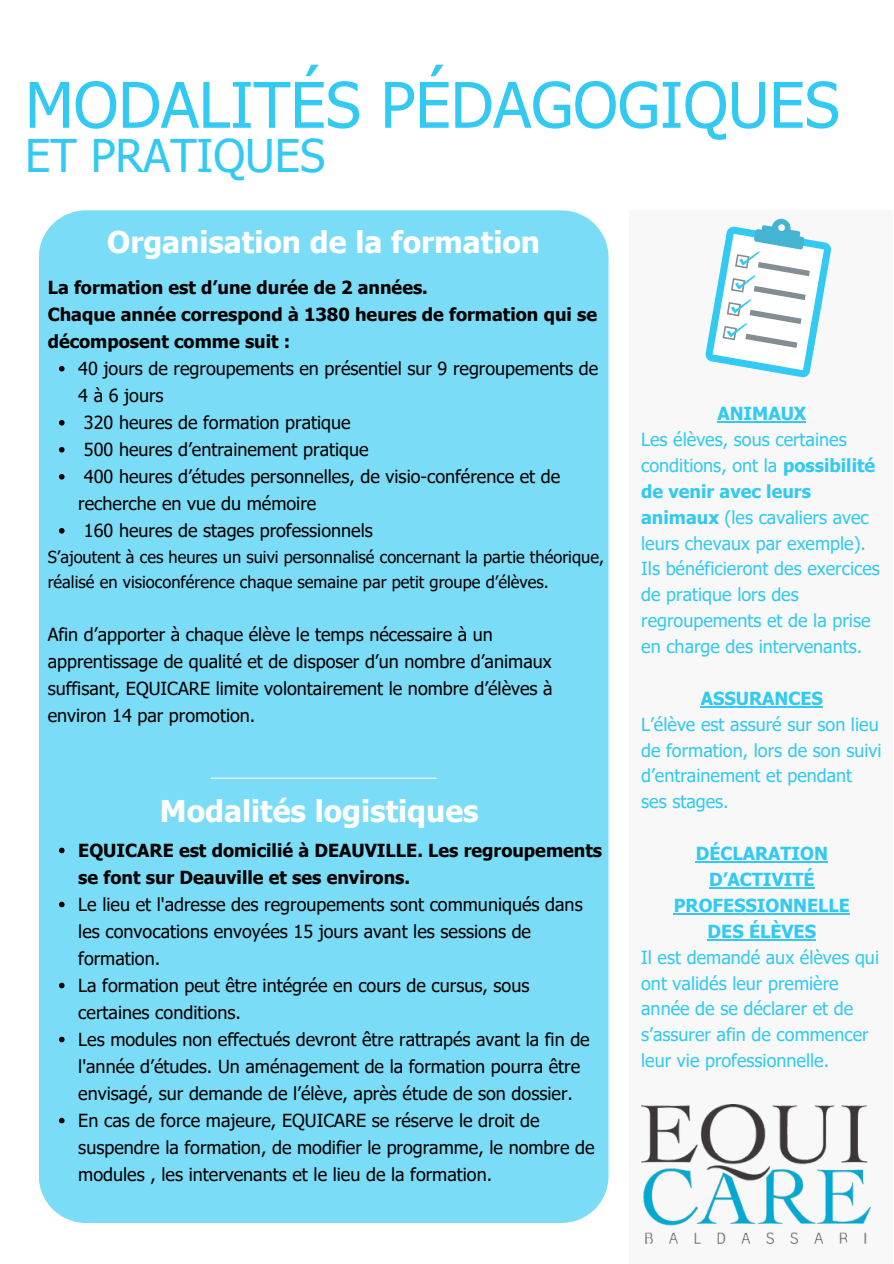
<style>
.page{position:relative;width:894px;height:1264px;background:#fff}
.page>*{position:absolute;margin:0;border:0;box-sizing:border-box;transform-origin:0 0}
.t1{font:63px "Tahoma";color:#32c9f2}
.t2{font:45px "Tahoma";color:#32c9f2}
.t3{font:700 30px "Tahoma";color:#fff}
.t4{font:18px/27px "Tahoma";color:#000}
.t5{font:18px/25.8px "Tahoma";color:#32c9f2}
.t6{font:700 18px/27px "Tahoma";color:#000}
.t7{font:700 18px/25.8px "Tahoma";color:#32c9f2;text-align:center}
.t8{font:16.5px/24.8px "Tahoma";color:#000}
.s1{font-weight:700}
</style>
<div class="page">
<div style="left:628px;top:210px;width:264px;height:1053px;background:#f8f8f8"></div>
<div style="left:39px;top:210px;width:569px;height:1012px;background:#7adcf6;border-radius:47px"></div>
<svg style="left:59px;top:366px;width:6px;height:5px"></svg>
<svg style="left:59px;top:420px;width:6px;height:5px"></svg>
<svg style="left:59px;top:447px;width:6px;height:5px"></svg>
<svg style="left:59px;top:474px;width:6px;height:5px"></svg>
<svg style="left:59px;top:528px;width:6px;height:5px"></svg>
<svg style="left:59px;top:847px;width:6px;height:6px"></svg>
<svg style="left:59px;top:901px;width:6px;height:6px"></svg>
<svg style="left:59px;top:982px;width:6px;height:6px"></svg>
<svg style="left:59px;top:1036px;width:6px;height:6px"></svg>
<svg style="left:59px;top:1117px;width:6px;height:6px"></svg>
<hr style="left:717px;top:421px;width:89px;height:1px;background:#32c9f2">
<hr style="left:700px;top:706px;width:122px;height:1px;background:#32c9f2">
<hr style="left:695px;top:861px;width:132px;height:1px;background:#32c9f2">
<hr style="left:708px;top:887px;width:106px;height:1px;background:#32c9f2">
<hr style="left:673px;top:913px;width:176px;height:1px;background:#32c9f2">
<hr style="left:707px;top:938px;width:108px;height:2px;background:#32c9f2">
<hr style="left:211px;top:777px;width:225px;height:1px;background:#f8f8f8">
<svg style="left:705px;top:218px;width:126px;height:160px"></svg>
<img style="left:641px;top:1104px;width:229px;height:139px">
<h1 class="t1" style="left:25px;top:65px;width:815px">MODALITÉS PÉDAGOGIQUES</h1>
<p class="t2" style="left:25px;top:127px;width:301px">ET PRATIQUES</p>
<h3 class="t3" style="left:107px;top:223px;width:434px">Organisation de la formation</h3>
<h2 class="t6" style="left:48px;top:273px;width:551px">La formation est d’une durée de 2 années.<br>Chaque année correspond à 1380 heures de formation qui se décomposent comme suit :</h2>
<p class="t4" style="left:78px;top:354px;width:521px">40 jours de regroupements en présentiel sur 9 regroupements de<br>4 à 6 jours</p>
<p class="t4" style="left:84px;top:408px;width:268px">320 heures de formation pratique</p>
<p class="t4" style="left:84px;top:435px;width:286px">500 heures d’entrainement pratique</p>
<p class="t4" style="left:78px;top:462px;width:483px;text-indent:6px">400 heures d’études personnelles, de visio-conférence et de recherche en vue du mémoire</p>
<p class="t4" style="left:84px;top:516px;width:290px">160 heures de stages professionnels</p>
<p class="t8" style="left:48px;top:544px;width:557px">S’ajoutent à ces heures un suivi personnalisé concernant la partie théorique, réalisé en visioconférence chaque semaine par petit groupe d’élèves.</p>
<p class="t4" style="left:48px;top:620px;width:505px">Afin d’apporter à chaque élève le temps nécessaire à un apprentissage de qualité et de disposer d’un nombre d’animaux suffisant, EQUICARE limite volontairement le nombre d’élèves à environ 14 par promotion.</p>
<h3 class="t3" style="left:160px;top:792px;width:320px">Modalités logistiques</h3>
<p class="t6" style="left:78px;top:836px;width:525px">EQUICARE est domicilié à DEAUVILLE. Les regroupements se font sur Deauville et ses environs.</p>
<p class="t4" style="left:78px;top:890px;width:505px">Le lieu et l'adresse des regroupements sont communiqués dans les convocations envoyées 15 jours avant les sessions de formation.</p>
<p class="t4" style="left:78px;top:971px;width:452px">La formation peut être intégrée en cours de cursus, sous certaines conditions.</p>
<p class="t4" style="left:78px;top:1025px;width:513px">Les modules non effectués devront être rattrapés avant la fin de l'année d’études. Un aménagement de la formation pourra être envisagé, sur demande de l’élève, après étude de son dossier.</p>
<p class="t4" style="left:78px;top:1106px;width:517px">En cas de force majeure, EQUICARE se réserve le droit de suspendre la formation, de modifier le programme, le nombre de modules , les intervenants et le lieu de la formation.</p>
<p class="t7" style="left:717px;top:400px;width:90px">ANIMAUX</p>
<p class="t5" style="left:641px;top:426px;width:230px">Les élèves, sous certaines conditions, ont la <span class="s1">possibilité de venir avec leurs animaux</span> (les cavaliers avec leurs chevaux par exemple).</p>
<p class="t5" style="left:641px;top:555px;width:240px">Ils bénéficieront des exercices de pratique lors des regroupements et de la prise en charge des intervenants.</p>
<p class="t7" style="left:700px;top:684px;width:124px">ASSURANCES</p>
<p class="t5" style="left:641px;top:710px;width:242px">L’élève est assuré sur son lieu de formation, lors de son suivi d’entrainement et pendant ses stages.</p>
<p class="t7" style="left:673px;top:840px;width:177px">DÉCLARATION<br>D’ACTIVITÉ<br>PROFESSIONNELLE</p>
<p class="t7" style="left:707px;top:917px;width:110px">DES ÉLÈVES</p>
<p class="t5" style="left:641px;top:943px;width:239px">Il est demandé aux élèves qui ont validés leur première année de se déclarer et de s’assurer afin de commencer leur vie professionnelle.</p>
</div>
